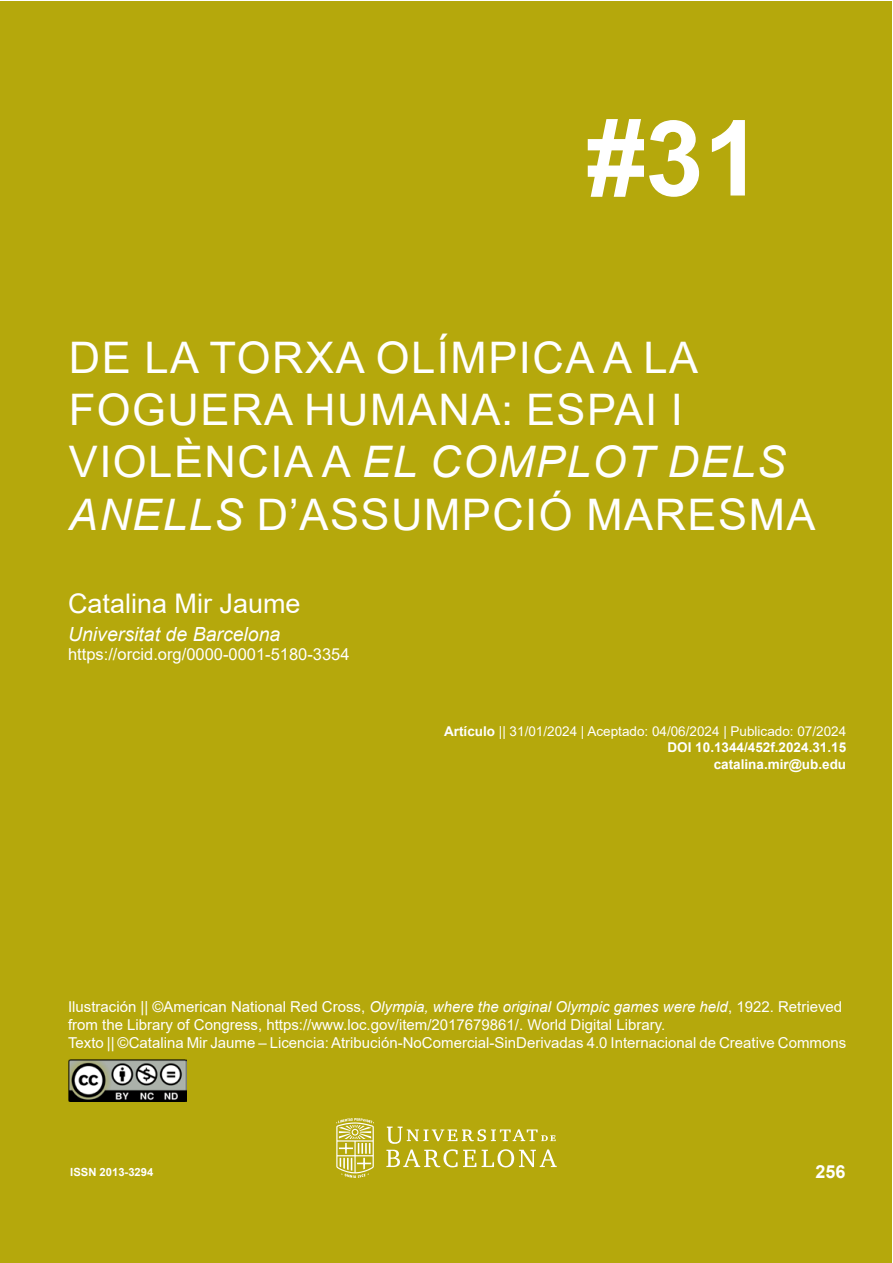
<style>
.page{position:relative;width:893px;height:1263px;background:#fff}
.page>*{position:absolute;margin:0;border:0;box-sizing:border-box;transform-origin:0 0}
.t1{font:700 105px "Arial";color:#fff}
.t2{font:43.5px/52.2px "Arial";letter-spacing:.035em;color:#fff}
.t3{font:27px "Arial";color:#fff}
.t4{font:italic 19.5px "Arial";color:#fff}
.t5{font:700 18px "Arial";color:#fff}
.t6{font:16.5px "Arial";color:#fff}
.t7{font:15px/18px "Arial";color:#fff}
.t8{font:700 13.5px/16.2px "Arial";color:#fff;text-align:right}
.t9{font:700 11.25px "Arial";color:#fff}
.s1{font-style:italic}
.s2{font-weight:400}
</style>
<div class="page">
<div style="left:1px;top:1px;width:891px;height:1261px;background:#b5a80c"></div>
<img style="left:68px;top:1059px;width:118px;height:42px">
<svg style="left:386px;top:1126px;width:171px;height:41px"></svg>
<svg style="left:336px;top:1118px;width:38px;height:60px"></svg>
<h1 class="t1" style="left:587px;top:85px;width:177px">#31</h1>
<h2 class="t2" style="left:69px;top:331px;width:748px">DE LA TORXA OLÍMPICA A LA<br>FOGUERA HUMANA: ESPAI I<br>VIOLÈNCIA A <span class="s1">EL COMPLOT DELS<br>ANELLS</span> D’ASSUMPCIÓ MARESMA</h2>
<h3 class="t3" style="left:68px;top:585px;width:234px">Catalina Mir Jaume</h3>
<h3 class="t4" style="left:68px;top:621px;width:214px">Universitat de Barcelona</h3>
<p class="t6" style="left:68px;top:643px;width:283px">https://orcid.org/0000-0001-5180-3354</p>
<p class="t8" style="left:444px;top:723px;width:404px">Artículo <span class="s2">|| 31/01/2024 | Aceptado: 04/06/2024 | Publicado: 07/2024<br></span>DOI 10.1344/452f.2024.31.15<br>catalina.mir@ub.edu</p>
<p class="t7" style="left:68px;top:997px;width:780px">Ilustración || ©American National Red Cross, <span class="s1">Olympia, where the original Olympic games were held</span>, 1922. Retrieved from the Library of Congress, https://www.loc.gov/item/2017679861/. World Digital Library.<br>Texto || ©Catalina Mir Jaume – Licencia: Atribución-NoComercial-SinDerivadas 4.0 Internacional de Creative Commons</p>
<p class="t9" style="left:70px;top:1163px;width:85px">ISSN 2013-3294</p>
<p class="t5" style="left:815px;top:1159px;width:32px">256</p>
</div>
